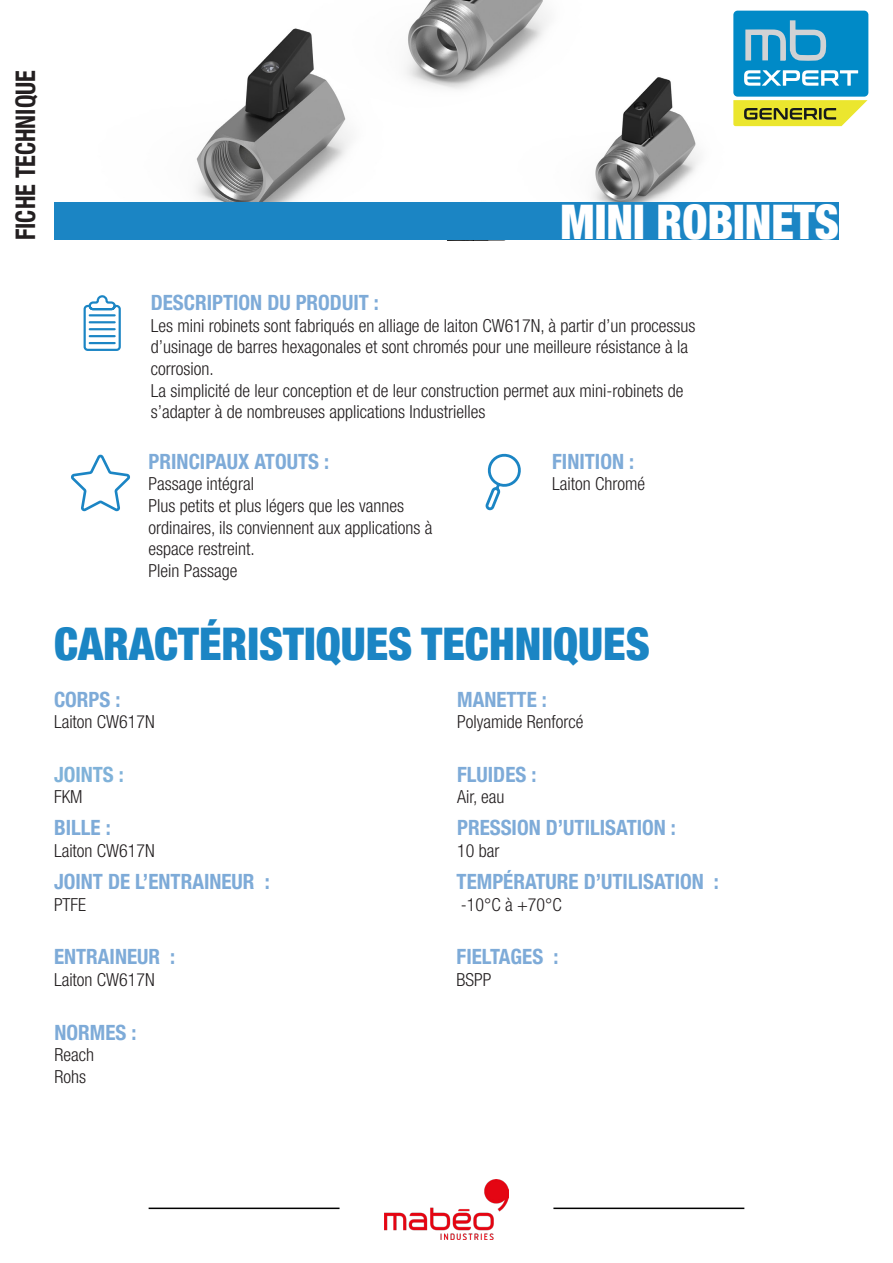
<style>
.page{position:relative;width:893px;height:1263px;background:#fff}
.page>*{position:absolute;margin:0;border:0;box-sizing:border-box;transform-origin:0 0}
.t1{font:900 condensed 47.7px "Helvetica Neue LT Com";color:#fff;scale:.94 1}
.Grand_titre{font:900 condensed 45px "Helvetica Neue LT Com";color:#1b85c4}
.t2{font:700 condensed 27px "Helvetica Neue LT Com";color:#231f20;scale:.9 1}
.Titre_descriptif{font:700 condensed 21px "Helvetica Neue LT Com";color:#7eabd8}
.Titre_descriptif-2{font:700 condensed 21px "Helvetica Neue LT Com";color:#80b2d9}
.Texte_descriptif{font:300 condensed 18px/21.6px "Helvetica Neue LT Com";color:#231f20}
</style>
<div class="page">
<img style="left:54px;top:0;width:785px;height:203px">
<div style="left:54px;top:203px;width:785px;height:37px;background:#1b85c4"></div>
<hr style="left:149px;top:1207px;width:191px;height:2px;background:#000">
<hr style="left:553px;top:1207px;width:191px;height:2px;background:#000">
<img style="left:384px;top:1179px;width:125px;height:60px">
<svg style="left:83px;top:295px;width:38px;height:56px"></svg>
<svg style="left:485px;top:453px;width:36px;height:58px"></svg>
<svg style="left:71px;top:454px;width:59px;height:58px"></svg>
<div style="left:733px;top:11px;width:135px;height:86px;background:#008ac7;border-radius:4px"></div>
<svg style="left:745px;top:20px;width:81px;height:41px"></svg>
<svg style="left:744px;top:70px;width:114px;height:16px"></svg>
<svg style="left:733px;top:100px;width:134px;height:26px;background:#cac740"></svg>
<p class="t2" style="left:10px;top:240px;width:190px;rotate:-90deg">FICHE TECHNIQUE</p>
<p class="t1" style="left:561px;top:193px;width:298px">MINI ROBINETS</p>
<p class="Titre_descriptif" style="left:151px;top:290px;width:230px">DESCRIPTION DU PRODUIT :</p>
<p class="Texte_descriptif" style="left:151px;top:315px;width:546px">Les mini robinets sont fabriqués en alliage de laiton CW617N, à partir d’un processus d’usinage de barres hexagonales et sont chromés pour une meilleure résistance à la corrosion.<br>La simplicité de leur conception et de leur construction permet aux mini-robinets de s’adapter à de nombreuses applications Industrielles</p>
<p class="Titre_descriptif" style="left:149px;top:449px;width:182px">PRINCIPAUX ATOUTS :</p>
<p class="Texte_descriptif" style="left:149px;top:473px;width:285px">Passage intégral<br>Plus petits et plus légers que les vannes ordinaires, ils conviennent aux applications à espace restreint.<br>Plein Passage</p>
<p class="Titre_descriptif" style="left:552px;top:449px;width:83px">FINITION :</p>
<p class="Texte_descriptif" style="left:552px;top:473px;width:94px">Laiton Chromé</p>
<p class="Grand_titre" style="left:54px;top:617px;width:597px">CARACTÉRISTIQUES TECHNIQUES</p>
<p class="Titre_descriptif" style="left:54px;top:687px;width:68px">CORPS :</p>
<p class="Texte_descriptif" style="left:54px;top:711px;width:102px">Laiton CW617N</p>
<p class="Titre_descriptif" style="left:457px;top:687px;width:91px">MANETTE :</p>
<p class="Texte_descriptif" style="left:457px;top:711px;width:128px">Polyamide Renforcé</p>
<p class="Titre_descriptif-2" style="left:54px;top:762px;width:71px">JOINTS :</p>
<p class="Texte_descriptif" style="left:54px;top:786px;width:30px">FKM</p>
<p class="Titre_descriptif" style="left:54px;top:815px;width:58px">BILLE :</p>
<p class="Texte_descriptif" style="left:54px;top:840px;width:102px">Laiton CW617N</p>
<p class="Titre_descriptif" style="left:54px;top:869px;width:217px">JOINT DE L’ENTRAINEUR :</p>
<p class="Texte_descriptif" style="left:54px;top:893px;width:34px">PTFE</p>
<p class="Titre_descriptif" style="left:54px;top:944px;width:123px">ENTRAINEUR :</p>
<p class="Texte_descriptif" style="left:54px;top:969px;width:102px">Laiton CW617N</p>
<p class="Titre_descriptif" style="left:54px;top:1019px;width:84px">NORMES :</p>
<p class="Texte_descriptif" style="left:54px;top:1044px;width:41px">Reach</p>
<p class="Texte_descriptif" style="left:54px;top:1065px;width:33px">Rohs</p>
<p class="Titre_descriptif" style="left:457px;top:762px;width:81px">FLUIDES :</p>
<p class="Texte_descriptif" style="left:457px;top:786px;width:49px">Air, eau</p>
<p class="Titre_descriptif" style="left:457px;top:815px;width:220px">PRESSION D’UTILISATION :</p>
<p class="Texte_descriptif" style="left:457px;top:840px;width:44px">10 bar</p>
<p class="Titre_descriptif" style="left:457px;top:869px;width:264px">TEMPÉRATURE D’UTILISATION :</p>
<p class="Texte_descriptif" style="left:461px;top:893px;width:102px">-10°C à +70°C</p>
<p class="Titre_descriptif" style="left:457px;top:944px;width:103px">FIELTAGES :</p>
<p class="Texte_descriptif" style="left:457px;top:969px;width:36px">BSPP</p>
</div>
